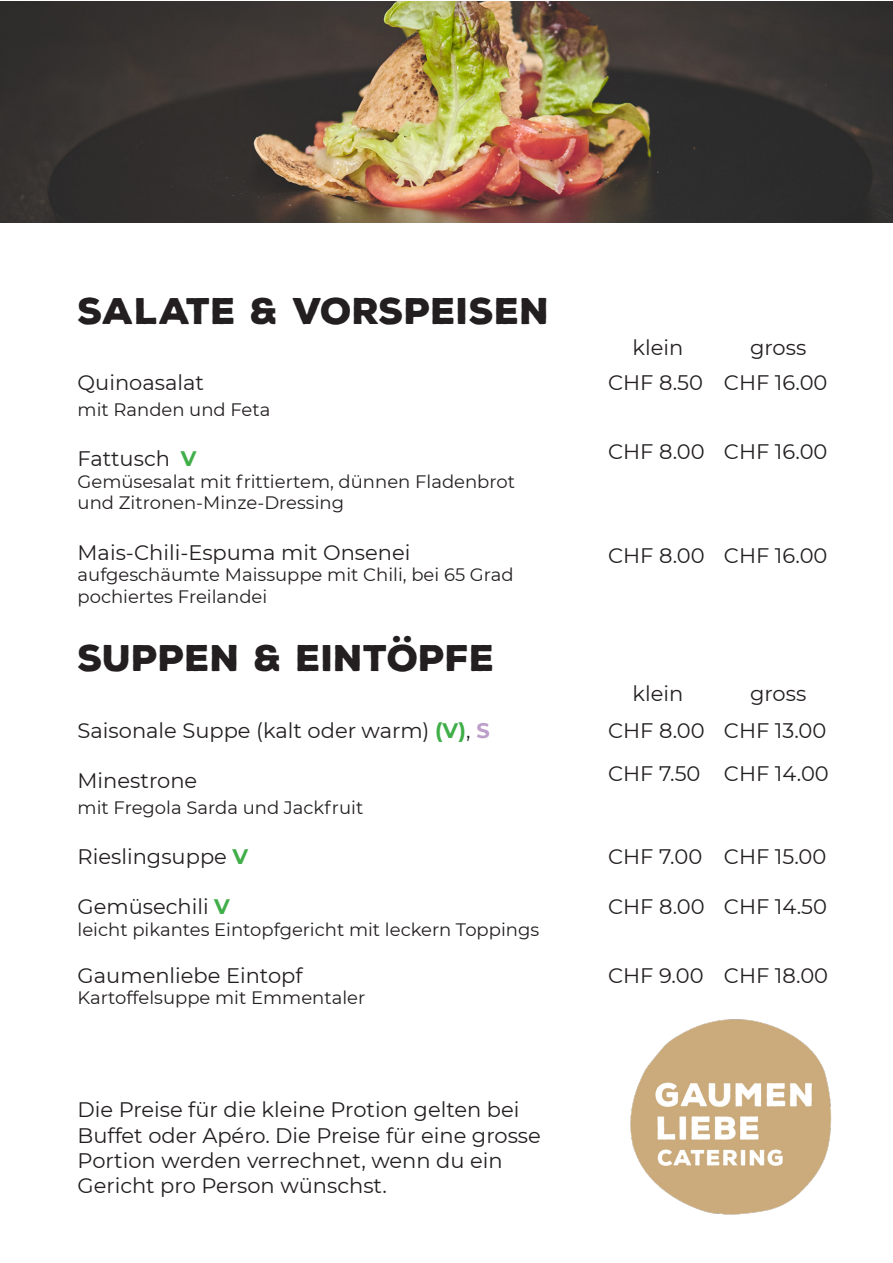
<style>
.page{position:relative;width:893px;height:1263px;background:#fff}
.page>*{position:absolute;margin:0;border:0;box-sizing:border-box;transform-origin:0 0}
.t1{font:900 36px "Nexa Rust Sans";color:#231f20}
.t2{font:21px/25.2px "Montserrat";color:#231f20}
.t3{font:18px/21.6px "Montserrat";color:#231f20}
.s1{font-weight:700;color:#40ae49}
.s2{font-weight:700;color:#be9fca}
</style>
<div class="page">
<img style="left:630px;top:1019px;width:201px;height:196px">
<img style="left:0;top:1px;width:893px;height:221px">
<p class="t1" style="left:78px;top:287px;width:473px">SALATE &amp; VORSPEISEN</p>
<p class="t2" style="left:78px;top:369px;width:128px">Quinoasalat</p>
<p class="t3" style="left:78px;top:398px;width:194px">mit Randen und Feta</p>
<p class="t2" style="left:78px;top:445px;width:120px">Fattusch <span class="s1">V</span></p>
<p class="t3" style="left:78px;top:470px;width:439px">Gemüsesalat mit frittiertem, dünnen Fladenbrot und Zitronen-Minze-Dressing</p>
<p class="t2" style="left:78px;top:539px;width:334px">Mais-Chili-Espuma mit Onsenei</p>
<p class="t3" style="left:78px;top:563px;width:438px">aufgeschäumte Maissuppe mit Chili, bei 65 Grad pochiertes Freilandei</p>
<p class="t1" style="left:78px;top:634px;width:419px">SUPPEN &amp; EINTÖPFE</p>
<p class="t2" style="left:78px;top:717px;width:414px">Saisonale Suppe (kalt oder warm) <span class="s1">(V)</span>, <span class="s2">S</span></p>
<p class="t2" style="left:78px;top:767px;width:121px">Minestrone</p>
<p class="t3" style="left:78px;top:796px;width:287px">mit Fregola Sarda und Jackfruit</p>
<p class="t2" style="left:78px;top:843px;width:172px">Rieslingsuppe <span class="s1">V</span></p>
<p class="t2" style="left:78px;top:893px;width:154px">Gemüsechili <span class="s1">V</span></p>
<p class="t3" style="left:78px;top:918px;width:463px">leicht pikantes Eintopfgericht mit leckern Toppings</p>
<p class="t2" style="left:78px;top:962px;width:226px">Gaumenliebe Eintopf</p>
<p class="t3" style="left:78px;top:986px;width:289px">Kartoffelsuppe mit Emmentaler</p>
<p class="t2" style="left:78px;top:1097px;width:465px">Die Preise für die kleine Protion gelten bei<br>Buffet oder Apéro. Die Preise für eine grosse<br>Portion werden verrechnet, wenn du ein</p>
<p class="t2" style="left:78px;top:1172px;width:311px">Gericht pro Person wünschst.</p>
<p class="t2" style="left:633px;top:334px;width:52px">klein</p>
<p class="t2" style="left:750px;top:334px;width:58px">gross</p>
<p class="t2" style="left:608px;top:369px;width:96px">CHF 8.50</p>
<p class="t2" style="left:608px;top:438px;width:98px">CHF 8.00</p>
<p class="t2" style="left:724px;top:369px;width:105px">CHF 16.00</p>
<p class="t2" style="left:724px;top:438px;width:105px">CHF 16.00</p>
<p class="t2" style="left:608px;top:542px;width:98px">CHF 8.00</p>
<p class="t2" style="left:724px;top:542px;width:105px">CHF 16.00</p>
<p class="t2" style="left:633px;top:680px;width:52px">klein</p>
<p class="t2" style="left:750px;top:680px;width:58px">gross</p>
<p class="t2" style="left:608px;top:717px;width:98px">CHF 8.00</p>
<p class="t2" style="left:608px;top:760px;width:94px">CHF 7.50</p>
<p class="t2" style="left:724px;top:717px;width:104px">CHF 13.00</p>
<p class="t2" style="left:724px;top:760px;width:106px">CHF 14.00</p>
<p class="t2" style="left:608px;top:843px;width:96px">CHF 7.00</p>
<p class="t2" style="left:608px;top:893px;width:98px">CHF 8.00</p>
<p class="t2" style="left:608px;top:962px;width:97px">CHF 9.00</p>
<p class="t2" style="left:724px;top:843px;width:104px">CHF 15.00</p>
<p class="t2" style="left:724px;top:893px;width:105px">CHF 14.50</p>
<p class="t2" style="left:724px;top:962px;width:106px">CHF 18.00</p>
</div>
